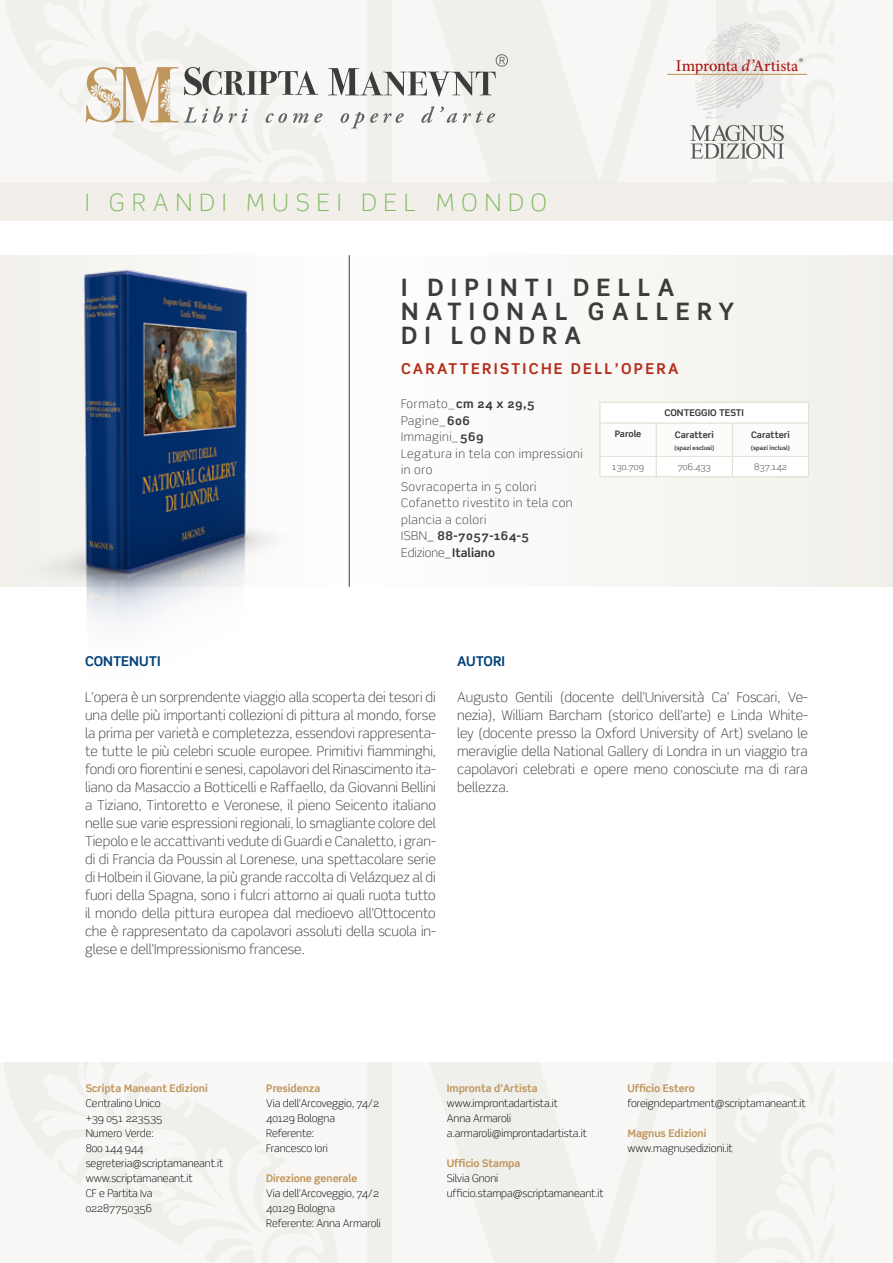
<style>
.page{position:relative;width:893px;height:1263px;background:#fff}
.page>*{position:absolute;margin:0;border:0;box-sizing:border-box;transform-origin:0 0}
.t1{font:700 24px/24px "Scene";letter-spacing:.3em;color:#3c3c3b}
.t2{font:300 24px "Scene";letter-spacing:.3em;color:#81b963}
.t3{font:500 16.5px "Minion Pro";letter-spacing:-.01em;color:#ac1410}
.t4{font:700 15px "Scene";letter-spacing:.15em;color:#b42e1d}
.t5{font:300 13.5px/18px "Scene";color:#3c3c3b;text-align:justify}
.t6{font:700 13.5px "Scene";color:#004177}
.t7{font:300 12px/16.5px "Scene";letter-spacing:.04em;color:#3c3c3b}
.t8{font:300 10.5px/15px "Scene";letter-spacing:-.005em;color:#000}
.t9{font:700 10.5px "Scene";letter-spacing:-.005em;color:#c0965c}
.t10{font:700 9.3px "Scene";color:#3c3c3b}
.t11{font:700 9px "Scene";color:#3c3c3b}
.t12{font:300 9px "Scene";color:#3c3c3b}
.t13{font:700 6px "Scene";color:#3c3c3b}
.s1{font-style:italic}
.s2{font-weight:400}
.s3{font-weight:400;font-size:15px;color:#646363}
.s4{color:#646363}
.s5{font-weight:700}
</style>
<div class="page">
<div style="left:0;top:183px;width:893px;height:38px;background:#f2efea"></div>
<div style="left:350px;top:255px;width:543px;height:332px;background:#f9f7f5"></div>
<svg style="left:338px;top:0;width:555px;height:183px;fill:#f8f7f5"></svg>
<svg style="left:0;top:0;width:338px;height:183px;fill:#f8f7f5"></svg>
<svg style="left:367px;top:1062px;width:467px;height:201px;fill:#f8f7f5"></svg>
<svg style="left:3px;top:1062px;width:335px;height:201px;fill:#f8f7f5"></svg>
<svg style="left:86px;top:54px;width:422px;height:75px"></svg>
<svg style="left:694px;top:23px;width:87px;height:96px"></svg>
<hr style="left:668px;top:74px;width:139px;height:1px;background:#c0965c">
<svg style="left:690px;top:125px;width:94px;height:34px"></svg>
<img style="left:0;top:255px;width:350px;height:369px">
<hr style="left:599px;top:402px;width:57px;height:1px;background:#e4dfd4">
<div style="left:599px;top:403px;width:210px;height:74px;background:#fff"></div>
<hr style="left:656px;top:402px;width:76px;height:1px;background:#e4dfd4">
<hr style="left:732px;top:402px;width:77px;height:1px;background:#e4dfd4">
<hr style="left:599px;top:422px;width:57px;height:2px;background:#e4dfd4">
<hr style="left:656px;top:422px;width:76px;height:2px;background:#e4dfd4">
<hr style="left:732px;top:422px;width:77px;height:2px;background:#e4dfd4">
<hr style="left:656px;top:424px;width:1px;height:32px;background:#e4dfd4">
<hr style="left:732px;top:424px;width:1px;height:32px;background:#e4dfd4">
<h1 class="t2" style="left:85px;top:188px;width:463px">I GRANDI MUSEI DEL MONDO</h1>
<p class="t3" style="left:676px;top:54px;width:129px">Impronta <span class="s1">d’</span>Arti<span class="s2">sta</span><span class="s3">®</span></p>
<h1 class="t1" style="left:401px;top:275px;width:335px">I DIPINTI DELLA<br>NATIONAL GALLERY<br>DI LONDRA</h1>
<p class="t4" style="left:401px;top:359px;width:279px">CARATTERISTICHE DELL’OPERA</p>
<p class="t7" style="left:401px;top:396px;width:183px">Formato<span class="s4">_</span> <span class="s5">cm 24 x 29,5<br></span>Pagine<span class="s4">_</span> <span class="s5">606<br></span>Immagini<span class="s4">_</span> <span class="s5">569<br></span>Legatura in tela con impressioni in oro<br>Sovracoperta in 5 colori<br>Cofanetto rivestito in tela con plancia a colori<br>ISBN_ <span class="s5">88-7057-164-5<br></span>Edizione_<span class="s5">Italiano</span></p>
<p class="t10" style="left:664px;top:407px;width:81px">CONTEGGIO TESTI</p>
<p class="t11" style="left:615px;top:428px;width:28px">Parole</p>
<p class="t11" style="left:675px;top:429px;width:40px">Caratteri</p>
<p class="t13" style="left:674px;top:444px;width:42px">(spazi esclusi)</p>
<p class="t11" style="left:751px;top:429px;width:40px">Caratteri</p>
<p class="t13" style="left:751px;top:444px;width:40px">(spazi inclusi)</p>
<p class="t12" style="left:612px;top:461px;width:33px">130.709</p>
<p class="t12" style="left:678px;top:461px;width:35px">706.433</p>
<p class="t12" style="left:754px;top:461px;width:34px">837.142</p>
<p class="t6" style="left:85px;top:653px;width:77px">CONTENUTI</p>
<p class="t5" style="left:85px;top:688px;width:352px">L’opera è un sorprendente viaggio alla scoperta dei tesori di una delle più importanti collezioni di pittura al mondo, forse la prima per varietà e completezza, essendovi rappresenta&shy;te tutte le più celebri scuole europee. Primitivi fiamminghi, fondi oro fiorentini e senesi, capolavori del Rinascimento ita&shy;liano da Masaccio a Botticelli e Raffaello, da Giovanni Bellini a Tiziano, Tintoretto e Veronese, il pieno Seicento italiano nelle sue varie espressioni regionali, lo smagliante colore del Tiepolo e le accattivanti vedute di Guardi e Canaletto, i gran&shy;di di Francia da Poussin al Lorenese, una spettacolare serie di Holbein il Giovane, la più grande raccolta di Velázquez al di fuori della Spagna, sono i fulcri attorno ai quali ruota tutto il mondo della pittura europea dal medioevo all’Ottocento che è rappresentato da capolavori assoluti della scuola in&shy;glese e dell’Impressionismo francese.</p>
<p class="t6" style="left:457px;top:653px;width:50px">AUTORI</p>
<p class="t5" style="left:457px;top:688px;width:352px">Augusto Gentili (docente dell’Università Ca’ Foscari, Ve&shy;nezia), William Barcham (storico dell’arte) e Linda White&shy;ley (docente presso la Oxford University of Art) svelano le meraviglie della National Gallery di Londra in un viaggio tra capolavori celebrati e opere meno conosciute ma di rara bellezza.</p>
<p class="t9" style="left:86px;top:1081px;width:124px">Scripta Maneant Edizioni</p>
<p class="t8" style="left:86px;top:1095px;width:139px">Centralino Unico<br>+39 051 223535<br>Numero Verde:<br>800 144 944 segreteria@scriptamaneant.it www.scriptamaneant.it<br>CF e Partita Iva<br>02287750356</p>
<p class="t9" style="left:266px;top:1081px;width:56px">Presidenza</p>
<p class="t8" style="left:266px;top:1095px;width:114px">Via dell’Arcoveggio, 74/2<br>40129 Bologna<br>Referente:<br>Francesco Iori</p>
<p class="t9" style="left:266px;top:1171px;width:93px">Direzione generale</p>
<p class="t8" style="left:266px;top:1185px;width:116px">Via dell’Arcoveggio, 74/2<br>40129 Bologna<br>Referente: Anna Armaroli</p>
<p class="t9" style="left:447px;top:1081px;width:92px">Impronta d’Artista</p>
<p class="t8" style="left:447px;top:1095px;width:142px">www.improntadartista.it<br>Anna Armaroli a.armaroli@improntadartista.it</p>
<p class="t9" style="left:447px;top:1156px;width:75px">Ufficio Stampa</p>
<p class="t8" style="left:447px;top:1171px;width:158px">Silvia Gnoni ufficio.stampa@scriptamaneant.it</p>
<p class="t9" style="left:627px;top:1081px;width:69px">Ufficio Estero</p>
<p class="t8" style="left:627px;top:1096px;width:180px">foreigndepartment@scriptamaneant.it</p>
<p class="t9" style="left:627px;top:1126px;width:81px">Magnus Edizioni</p>
<p class="t8" style="left:627px;top:1141px;width:107px">www.magnusedizioni.it</p>
</div>
